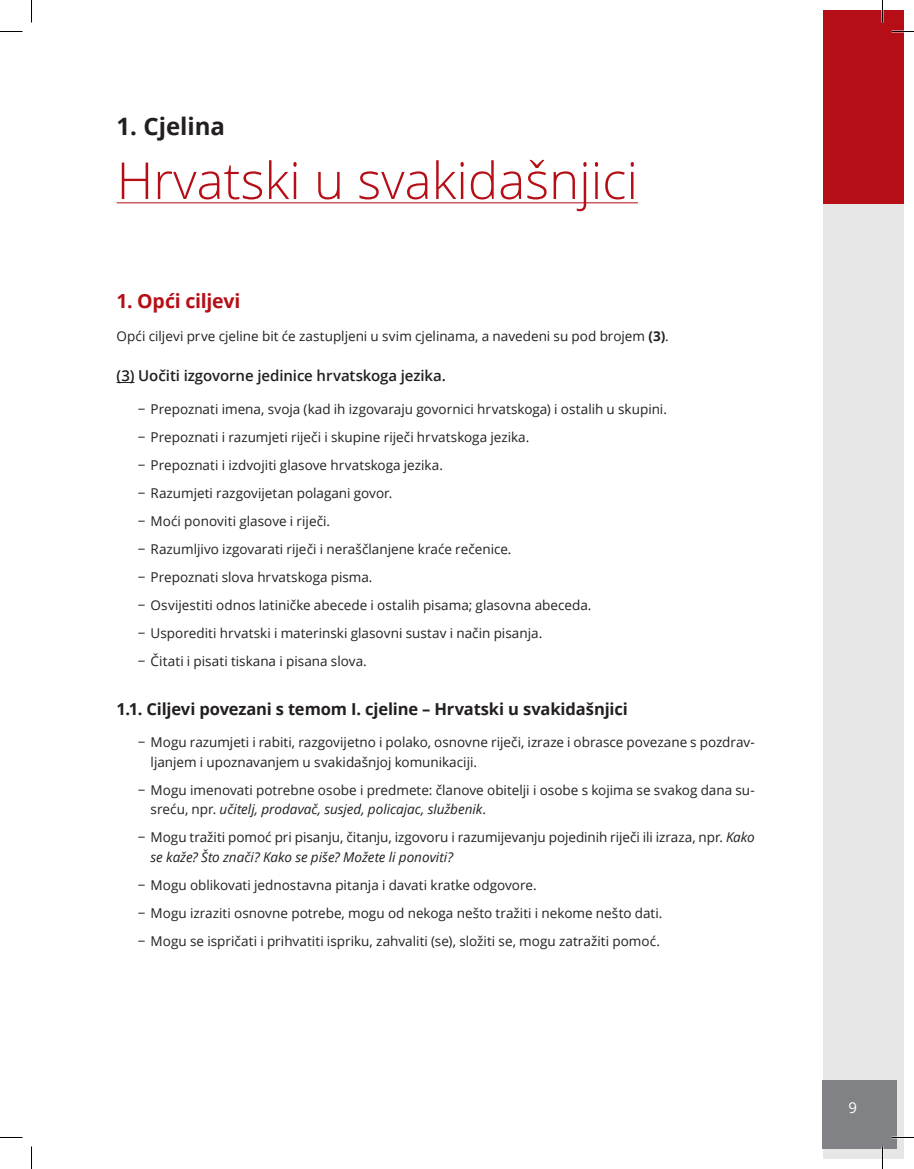
<style>
.page{position:relative;width:914px;height:1169px;background:#fff}
.page>*{position:absolute;margin:0;border:0;box-sizing:border-box;transform-origin:0 0}
.t1{font:300 51px "Open Sans";color:#b50e16}
.t2{font:700 24px "Open Sans";color:#231f20}
.t3{font:700 19.5px "Open Sans";letter-spacing:-.015em;color:#b50e16}
.t4{font:700 16.5px "Open Sans";letter-spacing:-.01em;color:#231f20}
.t5{font:600 15px "Open Sans";letter-spacing:-.005em;color:#231f20}
.t6{font:15px "Open Sans";color:#fff}
.t7{font:13.5px/28px "Open Sans";color:#231f20}
.s1{font-weight:700}
.s2{font-style:italic}
</style>
<div class="page">
<div style="left:822px;top:10px;width:81px;height:1148px;background:#e6e6e6"></div>
<div style="left:822px;top:1080px;width:74px;height:68px;background:#808285"></div>
<hr style="left:117px;top:202px;width:521px;height:1px;background:#b50e16">
<svg style="left:117px;top:382px;width:17px;height:1px"></svg>
<div style="left:822px;top:10px;width:81px;height:193px;background:#b50e16"></div>
<hr style="left:891px;top:1136px;width:22px;height:2px;background:#fff">
<hr style="left:881px;top:0;width:2px;height:23px;background:#fff">
<hr style="left:881px;top:1146px;width:2px;height:23px;background:#fff">
<svg style="left:0;top:31px;width:22px;height:1px"></svg>
<svg style="left:891px;top:31px;width:22px;height:1px"></svg>
<svg style="left:0;top:1137px;width:22px;height:1px"></svg>
<svg style="left:891px;top:1137px;width:22px;height:1px"></svg>
<svg style="left:31px;top:0;width:1px;height:23px"></svg>
<svg style="left:31px;top:1146px;width:1px;height:23px"></svg>
<svg style="left:882px;top:0;width:1px;height:23px"></svg>
<svg style="left:882px;top:1146px;width:1px;height:23px"></svg>
<h2 class="t2" style="left:117px;top:109px;width:110px">1. Cjelina</h2>
<h1 class="t1" style="left:117px;top:145px;width:523px">Hrvatski u svakidašnjici</h1>
<h3 class="t3" style="left:117px;top:287px;width:125px">1. Opći ciljevi</h3>
<p class="t7" style="left:117px;top:321px;width:553px">Opći ciljevi prve cjeline bit će zastupljeni u svim cjelinama, a navedeni su pod brojem <span class="s1">(3)</span>.</p>
<p class="t5" style="left:117px;top:365px;width:331px">(3) Uočiti izgovorne jedinice hrvatskoga jezika.</p>
<p class="t7" style="left:138px;top:394px;width:530px">− Prepoznati imena, svoja (kad ih izgovaraju govornici hrvatskoga) i ostalih u skupini. − Prepoznati i razumjeti riječi i skupine riječi hrvatskoga jezika.<br>− Prepoznati i izdvojiti glasove hrvatskoga jezika.<br>− Razumjeti razgovijetan polagani govor.<br>− Moći ponoviti glasove i riječi.<br>− Razumljivo izgovarati riječi i neraščlanjene kraće rečenice.<br>− Prepoznati slova hrvatskoga pisma.<br>− Osvijestiti odnos latiničke abecede i ostalih pisama; glasovna abeceda.<br>− Usporediti hrvatski i materinski glasovni sustav i način pisanja.<br>− Čitati i pisati tiskana i pisana slova.</p>
<p class="t4" style="left:117px;top:697px;width:512px">1.1. Ciljevi povezani s temom I. cjeline – Hrvatski u svakidašnjici</p>
<p class="t7" style="left:151px;top:732px;width:605px;line-height:19.5px;text-indent:-13px">− Mogu razumjeti i rabiti, razgovijetno i polako, osnovne riječi, izraze i obrasce povezane s pozdrav&shy;ljanjem i upoznavanjem u svakidašnjoj komunikaciji.</p>
<p class="t7" style="left:151px;top:780px;width:605px;line-height:19.5px;text-indent:-13px">− Mogu imenovati potrebne osobe i predmete: članove obitelji i osobe s kojima se svakog dana su&shy;sreću, npr. <span class="s2">učitelj, prodavač, susjed, policajac, službenik</span>.</p>
<p class="t7" style="left:151px;top:827px;width:605px;line-height:19.5px;text-indent:-13px">− Mogu tražiti pomoć pri pisanju, čitanju, izgovoru i razumijevanju pojedinih riječi ili izraza, npr. <span class="s2">Kako se kaže? Što znači? Kako se piše? Možete li ponoviti?</span></p>
<p class="t7" style="left:138px;top:870px;width:526px">− Mogu oblikovati jednostavna pitanja i davati kratke odgovore.<br>− Mogu izraziti osnovne potrebe, mogu od nekoga nešto tražiti i nekome nešto dati. − Mogu se ispričati i prihvatiti ispriku, zahvaliti (se), složiti se, mogu zatražiti pomoć.</p>
<p class="t6" style="left:848px;top:1097px;width:10px">9</p>
</div>
